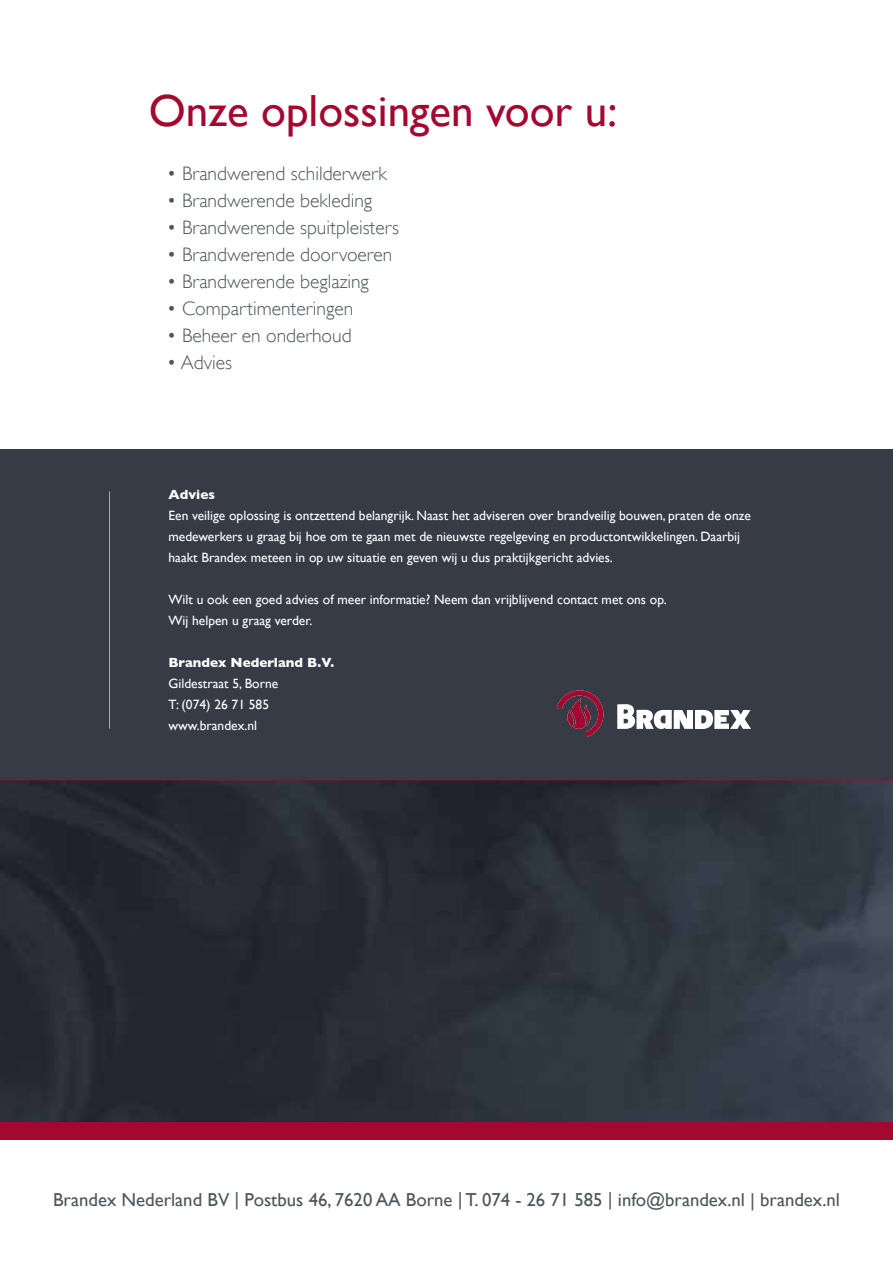
<style>
.page{position:relative;width:893px;height:1263px;background:#fff}
.page>*{position:absolute;margin:0;border:0;box-sizing:border-box;transform-origin:0 0}
.t1{font:45px "Gill Sans";color:#a30930}
.t2{font:300 19.5px "Gill Sans";color:#4c565c}
.t3{font:18.75px "Gill Sans";color:#4c565c}
.t4{font:13.5px/21px "Gill Sans";color:#fff}
.t5{font:700 13.5px "Gill Sans";color:#fff}
</style>
<div class="page">
<hr style="left:892px;top:0;width:1px;height:780px;background:#373b46">
<div style="left:0;top:449px;width:893px;height:333px;background:#373b46"></div>
<img style="left:0;top:780px;width:893px;height:343px">
<div style="left:0;top:1123px;width:893px;height:17px;background:#a30930"></div>
<svg style="left:557px;top:690px;width:46px;height:47px"></svg>
<svg style="left:617px;top:704px;width:134px;height:25px"></svg>
<hr style="left:109px;top:491px;width:1px;height:238px;background:#a5adb4">
<hr style="left:0;top:779px;width:893px;height:1px;background:#a30930">
<h1 class="t1" style="left:149px;top:84px;width:470px">Onze oplossingen voor u:</h1>
<h2 class="t2" style="left:167px;top:162px;width:222px">• Brandwerend schilderwerk</h2>
<h2 class="t2" style="left:167px;top:189px;width:207px">• Brandwerende bekleding</h2>
<h2 class="t2" style="left:167px;top:216px;width:234px">• Brandwerende spuitpleisters</h2>
<h2 class="t2" style="left:167px;top:243px;width:227px">• Brandwerende doorvoeren</h2>
<h2 class="t2" style="left:167px;top:270px;width:204px">• Brandwerende beglazing</h2>
<h2 class="t2" style="left:167px;top:297px;width:188px">• Compartimenteringen</h2>
<h2 class="t2" style="left:167px;top:324px;width:186px">• Beheer en onderhoud</h2>
<h2 class="t2" style="left:167px;top:351px;width:67px">• Advies</h2>
<p class="t5" style="left:168px;top:486px;width:48px">Advies</p>
<p class="t4" style="left:168px;top:504px;width:584px">Een veilige oplossing is ontzettend belangrijk. Naast het adviseren over brandveilig bouwen, praten de onze medewerkers u graag bij hoe om te gaan met de nieuwste regelgeving en productontwikkelingen. Daarbij haakt Brandex meteen in op uw situatie en geven wij u dus praktijkgericht advies.</p>
<p class="t4" style="left:168px;top:588px;width:500px">Wilt u ook een goed advies of meer informatie? Neem dan vrijblijvend contact met ons op.<br>Wij helpen u graag verder.</p>
<p class="t5" style="left:168px;top:654px;width:167px">Brandex Nederland B.V.</p>
<p class="t4" style="left:168px;top:672px;width:111px">Gildestraat 5, Borne<br>T: (074) 26 71 585 www.brandex.nl</p>
<h3 class="t3" style="left:53px;top:1188px;width:788px">Brandex Nederland BV | Postbus 46, 7620 AA Borne | T. 074 - 26 71 585 | info@brandex.nl | brandex.nl</h3>
</div>
